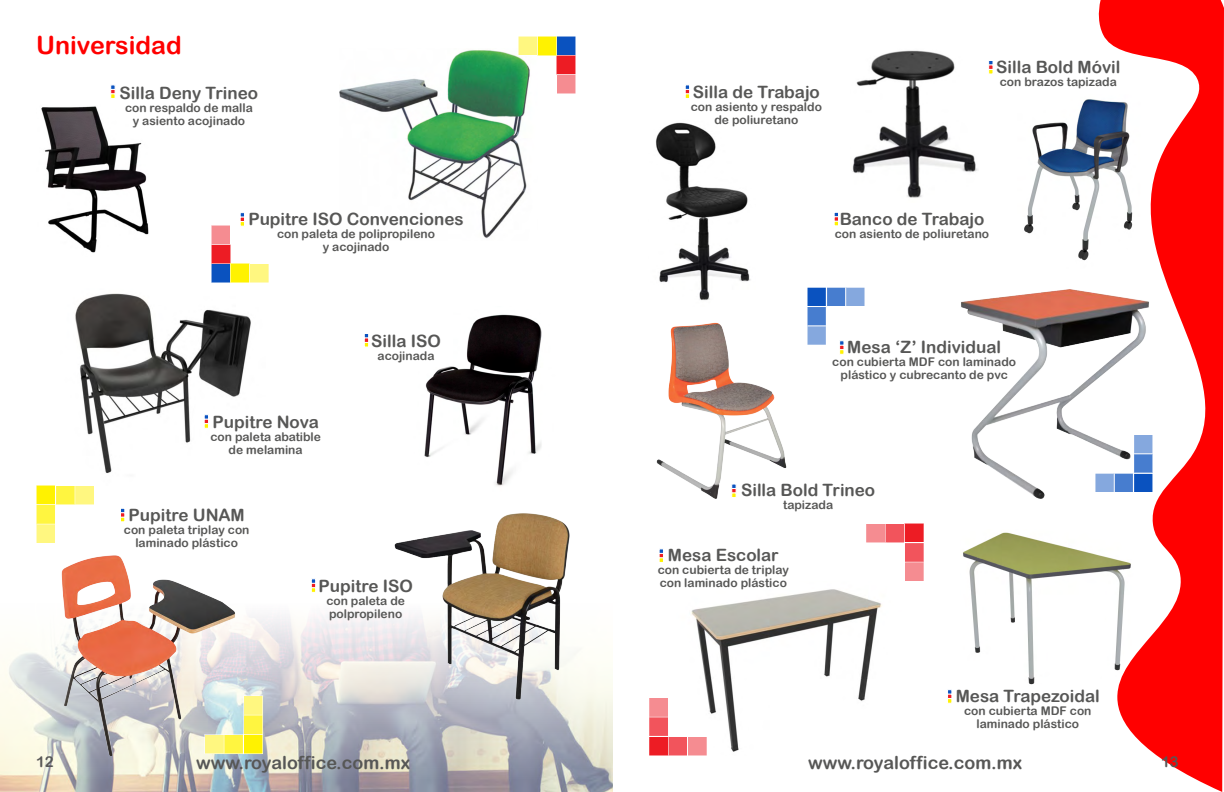
<style>
.page{position:relative;width:1224px;height:792px;background:#fff}
.page>*{position:absolute;margin:0;border:0;box-sizing:border-box;transform-origin:0 0}
.t1{font:25px "Arial Rounded MT Bold";color:#f00}
.t2{font:18px "Arial Rounded MT Bold";color:#575756}
.t3{font:17px "Arial Rounded MT Bold";color:#575756}
.t4{font:15px "Arial Rounded MT Bold";color:#575756}
.t5{font:12px/13px "Arial Rounded MT Bold";color:#575756;text-align:center}
</style>
<div class="page">
<img style="left:0;top:615px;width:612px;height:177px">
<img style="left:41px;top:106px;width:108px;height:147px">
<img style="left:656px;top:122px;width:95px;height:178px">
<img style="left:1024px;top:99px;width:74px;height:162px">
<img style="left:56px;top:555px;width:180px;height:200px">
<img style="left:691px;top:589px;width:191px;height:163px">
<img style="left:852px;top:50px;width:126px;height:148px">
<img style="left:424px;top:314px;width:118px;height:172px">
<img style="left:340px;top:50px;width:187px;height:189px">
<img style="left:388px;top:513px;width:188px;height:190px">
<img style="left:75px;top:293px;width:176px;height:180px">
<img style="left:961px;top:289px;width:137px;height:210px">
<img style="left:656px;top:322px;width:131px;height:177px">
<img style="left:963px;top:532px;width:135px;height:153px">
<svg style="left:204px;top:695px;width:59px;height:59px;background:#e6eb99"></svg>
<svg style="left:36px;top:485px;width:58px;height:58px"></svg>
<svg style="left:111px;top:85px;width:4px;height:13px"></svg>
<svg style="left:364px;top:334px;width:5px;height:13px"></svg>
<svg style="left:204px;top:415px;width:5px;height:13px"></svg>
<svg style="left:311px;top:579px;width:5px;height:13px"></svg>
<svg style="left:659px;top:549px;width:4px;height:13px"></svg>
<svg style="left:948px;top:690px;width:4px;height:13px"></svg>
<svg style="left:989px;top:61px;width:4px;height:13px"></svg>
<svg style="left:834px;top:212px;width:4px;height:14px"></svg>
<svg style="left:685px;top:85px;width:5px;height:13px"></svg>
<svg style="left:732px;top:484px;width:4px;height:14px"></svg>
<svg style="left:121px;top:508px;width:4px;height:14px"></svg>
<svg style="left:866px;top:523px;width:58px;height:58px"></svg>
<svg style="left:649px;top:697px;width:58px;height:59px"></svg>
<svg style="left:1098px;top:0;width:126px;height:792px"></svg>
<svg style="left:211px;top:213px;width:58px;height:70px"></svg>
<svg style="left:518px;top:36px;width:58px;height:58px"></svg>
<svg style="left:807px;top:287px;width:58px;height:67px"></svg>
<svg style="left:1094px;top:434px;width:59px;height:59px"></svg>
<h1 class="t1" style="left:36px;top:31px;width:147px">Universidad</h1>
<h3 class="t3" style="left:120px;top:83px;width:140px">Silla Deny Trineo</h3>
<p class="t5" style="left:125px;top:101px;width:129px">con respaldo de malla y asiento acojinado</p>
<h3 class="t3" style="left:248px;top:209px;width:217px">Pupitre ISO Convenciones</h3>
<p class="t5" style="left:277px;top:227px;width:160px">con paleta de polipropileno y acojinado</p>
<h3 class="t3" style="left:213px;top:412px;width:108px">Pupitre Nova</h3>
<p class="t5" style="left:210px;top:430px;width:112px">con paleta abatible de melamina</p>
<h3 class="t3" style="left:129px;top:505px;width:118px">Pupitre UNAM</h3>
<p class="t5" style="left:124px;top:523px;width:127px">con paleta triplay con laminado plástico</p>
<h3 class="t3" style="left:371px;top:331px;width:71px">Silla ISO</h3>
<p class="t5" style="left:378px;top:349px;width:59px">acojinada</p>
<h3 class="t3" style="left:319px;top:576px;width:96px">Pupitre ISO</h3>
<p class="t5" style="left:326px;top:594px;width:80px;text-align:left">con paleta de polpropileno</p>
<h3 class="t3" style="left:693px;top:82px;width:128px">Silla de Trabajo</h3>
<p class="t5" style="left:691px;top:100px;width:133px">con asiento y respaldo de poliuretano</p>
<h3 class="t3" style="left:996px;top:57px;width:126px">Silla Bold Móvil</h3>
<p class="t5" style="left:1000px;top:75px;width:119px">con brazos tapizada</p>
<h3 class="t3" style="left:840px;top:209px;width:146px">Banco de Trabajo</h3>
<p class="t5" style="left:835px;top:227px;width:156px">con asiento de poliuretano</p>
<h3 class="t3" style="left:847px;top:337px;width:155px">Mesa ‘Z’ Individual</h3>
<p class="t5" style="left:832px;top:355px;width:185px">con cubierta MDF con laminado plástico y cubrecanto de pvc</p>
<h3 class="t3" style="left:741px;top:480px;width:136px">Silla Bold Trineo</h3>
<p class="t5" style="left:783px;top:498px;width:51px">tapizada</p>
<h3 class="t3" style="left:668px;top:545px;width:112px">Mesa Escolar</h3>
<p class="t5" style="left:658px;top:563px;width:133px;text-align:left">con cubierta de triplay con laminado plástico</p>
<h3 class="t3" style="left:956px;top:686px;width:146px">Mesa Trapezoidal</h3>
<p class="t5" style="left:964px;top:704px;width:129px">con cubierta MDF con laminado plástico</p>
<p class="t4" style="left:36px;top:753px;width:19px">12</p>
<h2 class="t2" style="left:196px;top:752px;width:216px">www.royaloffice.com.mx</h2>
<h2 class="t2" style="left:808px;top:752px;width:216px">www.royaloffice.com.mx</h2>
<p class="t4" style="left:1161px;top:753px;width:19px">13</p>
</div>
